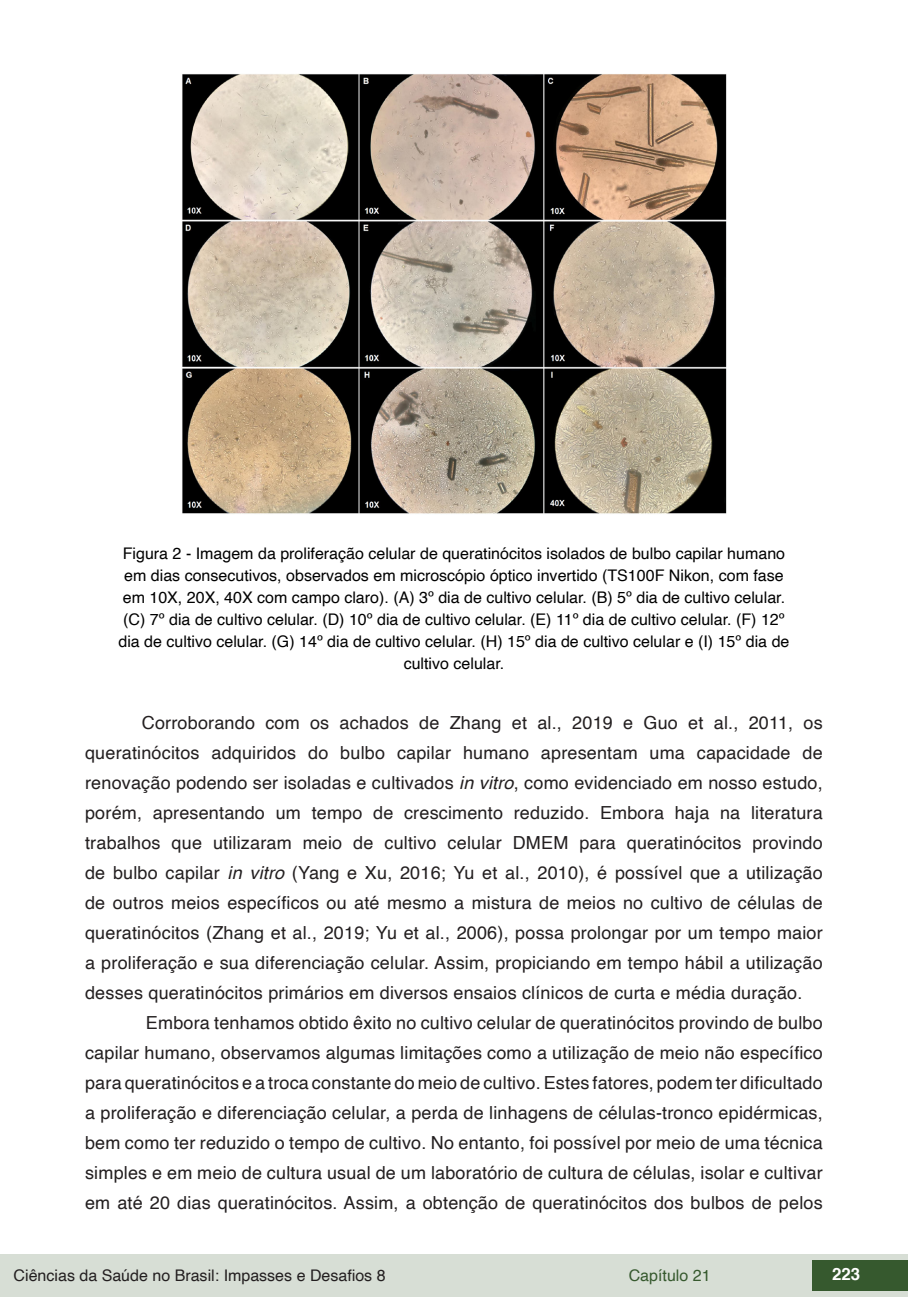
<style>
.page{position:relative;width:908px;height:1304px;background:#fff}
.page>*{position:absolute;margin:0;border:0;box-sizing:border-box;transform-origin:0 0}
.txt{font:18px/30px "Helvetica";letter-spacing:.01em;color:#231f20;text-align:justify}
.t1{font:700 16.8px "Helvetica";color:#fff}
.info_tab_graf_imag{font:16px/22px "Helvetica";color:#000;text-align:center}
.t2{font:16px "Helvetica";color:#231f20}
.t3{font:16px "Helvetica";color:#36592e}
.s1{font-style:italic}
</style>
<div class="page">
<div style="left:0;top:1254px;width:906px;height:43px;background:#d7ded5"></div>
<div style="left:812px;top:1261px;width:95px;height:30px;background:#36592e"></div>
<img style="left:182px;top:74px;width:544px;height:440px">
<p class="info_tab_graf_imag" style="left:118px;top:543px;width:672px">Figura 2 - Imagem da proliferação celular de queratinócitos isolados de bulbo capilar humano em dias consecutivos, observados em microscópio óptico invertido (TS100F Nikon, com fase em 10X, 20X, 40X com campo claro). (A) 3º dia de cultivo celular. (B) 5º dia de cultivo celular. (C) 7º dia de cultivo celular. (D) 10º dia de cultivo celular. (E) 11º dia de cultivo celular. (F) 12º dia de cultivo celular. (G) 14º dia de cultivo celular. (H) 15º dia de cultivo celular e (I) 15º dia de cultivo celular.</p>
<p class="txt" style="left:85px;top:708px;width:738px;text-indent:57px">Corroborando com os achados de Zhang et al., 2019 e Guo et al., 2011, os queratinócitos adquiridos do bulbo capilar humano apresentam uma capacidade de renovação podendo ser isoladas e cultivados <span class="s1">in vitro</span>, como evidenciado em nosso estudo, porém, apresentando um tempo de crescimento reduzido. Embora haja na literatura trabalhos que utilizaram meio de cultivo celular DMEM para queratinócitos provindo de bulbo capilar <span class="s1">in vitro</span> (Yang e Xu, 2016; Yu et al., 2010), é possível que a utilização de outros meios específicos ou até mesmo a mistura de meios no cultivo de células de queratinócitos (Zhang et al., 2019; Yu et al., 2006), possa prolongar por um tempo maior a proliferação e sua diferenciação celular. Assim, propiciando em tempo hábil a utilização desses queratinócitos primários em diversos ensaios clínicos de curta e média duração.</p>
<p class="txt" style="left:85px;top:1008px;width:738px;text-indent:61px">Embora tenhamos obtido êxito no cultivo celular de queratinócitos provindo de bulbo capilar humano, observamos algumas limitações como a utilização de meio não específico para queratinócitos e a troca constante do meio de cultivo. Estes fatores, podem ter dificultado a proliferação e diferenciação celular, a perda de linhagens de células-tronco epidérmicas, bem como ter reduzido o tempo de cultivo. No entanto, foi possível por meio de uma técnica simples e em meio de cultura usual de um laboratório de cultura de células, isolar e cultivar em até 20 dias queratinócitos. Assim, a obtenção de queratinócitos dos bulbos de pelos</p>
<p class="t2" style="left:14px;top:1263px;width:373px">Ciências da Saúde no Brasil: Impasses e Desafios 8</p>
<p class="t3" style="left:628px;top:1263px;width:83px">Capítulo 21</p>
<p class="t1" style="left:831px;top:1261px;width:30px">223</p>
</div>
